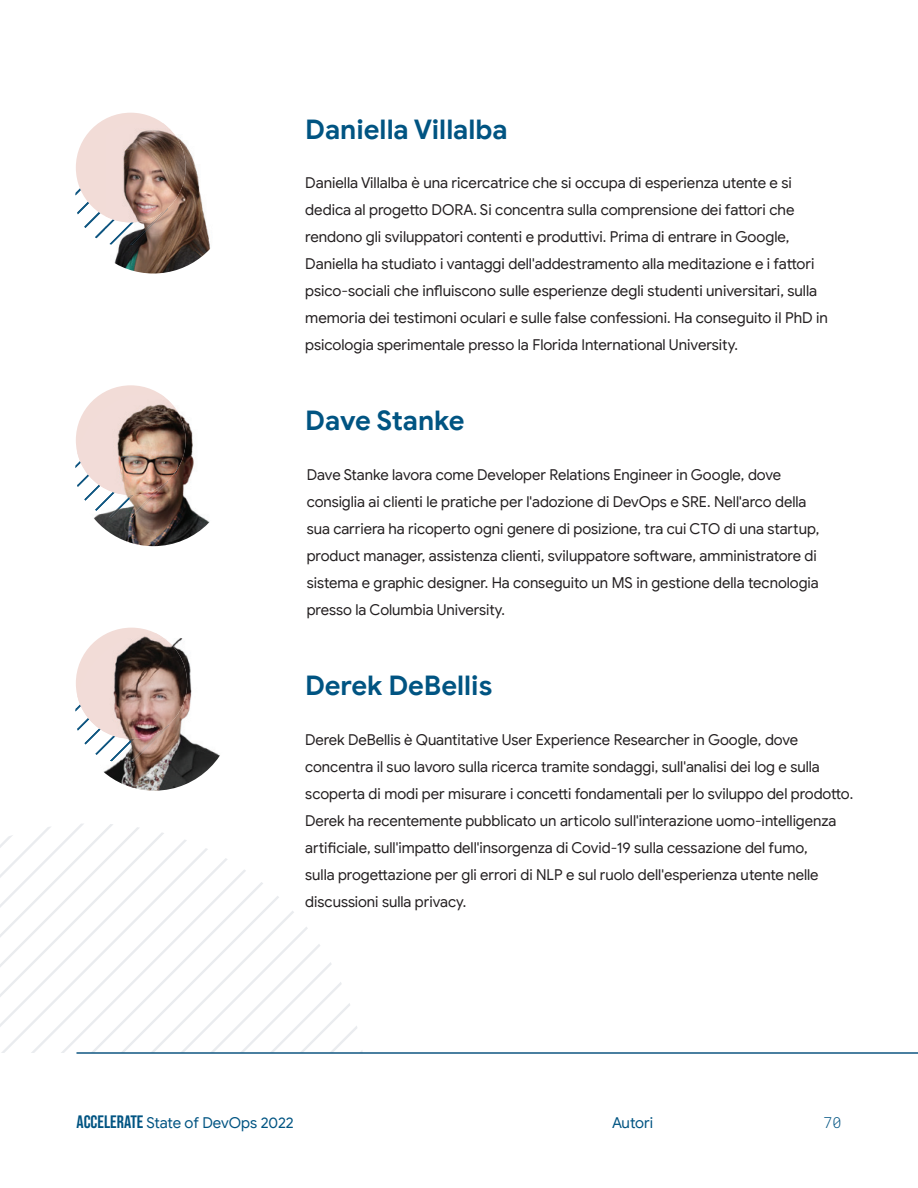
<style>
.page{position:relative;width:918px;height:1188px;background:#fff}
.page>*{position:absolute;margin:0;border:0;box-sizing:border-box;transform-origin:0 0}
.t1{font:700 27px "Google Sans";color:#005482}
.t2{font:15px/27px "Google Sans";color:#231f20}
.t3{font:15px "Google Sans";letter-spacing:-.01em;color:#005482}
.t4{font:300 15px "Roboto Mono";color:#005482}
.s1{font-family:"Bebas Neue";font-size:18px}
</style>
<div class="page">
<img style="left:103px;top:683px;width:117px;height:108px">
<svg style="left:75px;top:673px;width:94px;height:89px"></svg>
<img style="left:84px;top:739px;width:17px;height:6px">
<img style="left:77px;top:633px;width:110px;height:106px">
<div style="left:76px;top:385px;width:110px;height:110px;background:#f2dcd7;border-radius:50%"></div>
<img style="left:94px;top:495px;width:92px;height:51px">
<svg style="left:75px;top:430px;width:93px;height:88px"></svg>
<img style="left:84px;top:495px;width:16px;height:6px">
<img style="left:77px;top:395px;width:109px;height:100px">
<div style="left:76px;top:113px;width:110px;height:109px;background:#f2dcd7;border-radius:50%"></div>
<img style="left:114px;top:146px;width:97px;height:128px">
<svg style="left:75px;top:153px;width:93px;height:92px"></svg>
<img style="left:106px;top:123px;width:80px;height:99px">
<svg style="left:0;top:824px;width:363px;height:229px"></svg>
<hr style="left:76px;top:1052px;width:842px;height:2px;background:#0f5681">
<p class="t1" style="left:305px;top:112px;width:204px">Daniella Villalba</p>
<p class="t2" style="left:305px;top:169px;width:524px">Daniella Villalba è una ricercatrice che si occupa di esperienza utente e si dedica al progetto DORA. Si concentra sulla comprensione dei fattori che rendono gli sviluppatori contenti e produttivi. Prima di entrare in Google, Daniella ha studiato i vantaggi dell'addestramento alla meditazione e i fattori psico-sociali che influiscono sulle esperienze degli studenti universitari, sulla memoria dei testimoni oculari e sulle false confessioni. Ha conseguito il PhD in psicologia sperimentale presso la Florida International University.</p>
<p class="t1" style="left:305px;top:404px;width:161px">Dave Stanke</p>
<p class="t2" style="left:307px;top:461px;width:514px">Dave Stanke lavora come Developer Relations Engineer in Google, dove consiglia ai clienti le pratiche per l'adozione di DevOps e SRE. Nell'arco della sua carriera ha ricoperto ogni genere di posizione, tra cui CTO di una startup, product manager, assistenza clienti, sviluppatore software, amministratore di sistema e graphic designer. Ha conseguito un MS in gestione della tecnologia presso la Columbia University.</p>
<p class="t1" style="left:305px;top:669px;width:189px">Derek DeBellis</p>
<p class="t2" style="left:305px;top:726px;width:550px">Derek DeBellis è Quantitative User Experience Researcher in Google, dove concentra il suo lavoro sulla ricerca tramite sondaggi, sull'analisi dei log e sulla scoperta di modi per misurare i concetti fondamentali per lo sviluppo del prodotto.<br>Derek ha recentemente pubblicato un articolo sull'interazione uomo-intelligenza artificiale, sull'impatto dell'insorgenza di Covid-19 sulla cessazione del fumo,<br>sulla progettazione per gli errori di NLP e sul ruolo dell'esperienza utente nelle discussioni sulla privacy.</p>
<p class="t3" style="left:76px;top:1114px;width:219px"><span class="s1">ACCELERATE</span> State of DevOps 2022</p>
<p class="t3" style="left:612px;top:1114px;width:43px">Autori</p>
<p class="t4" style="left:824px;top:1112px;width:19px">70</p>
</div>
